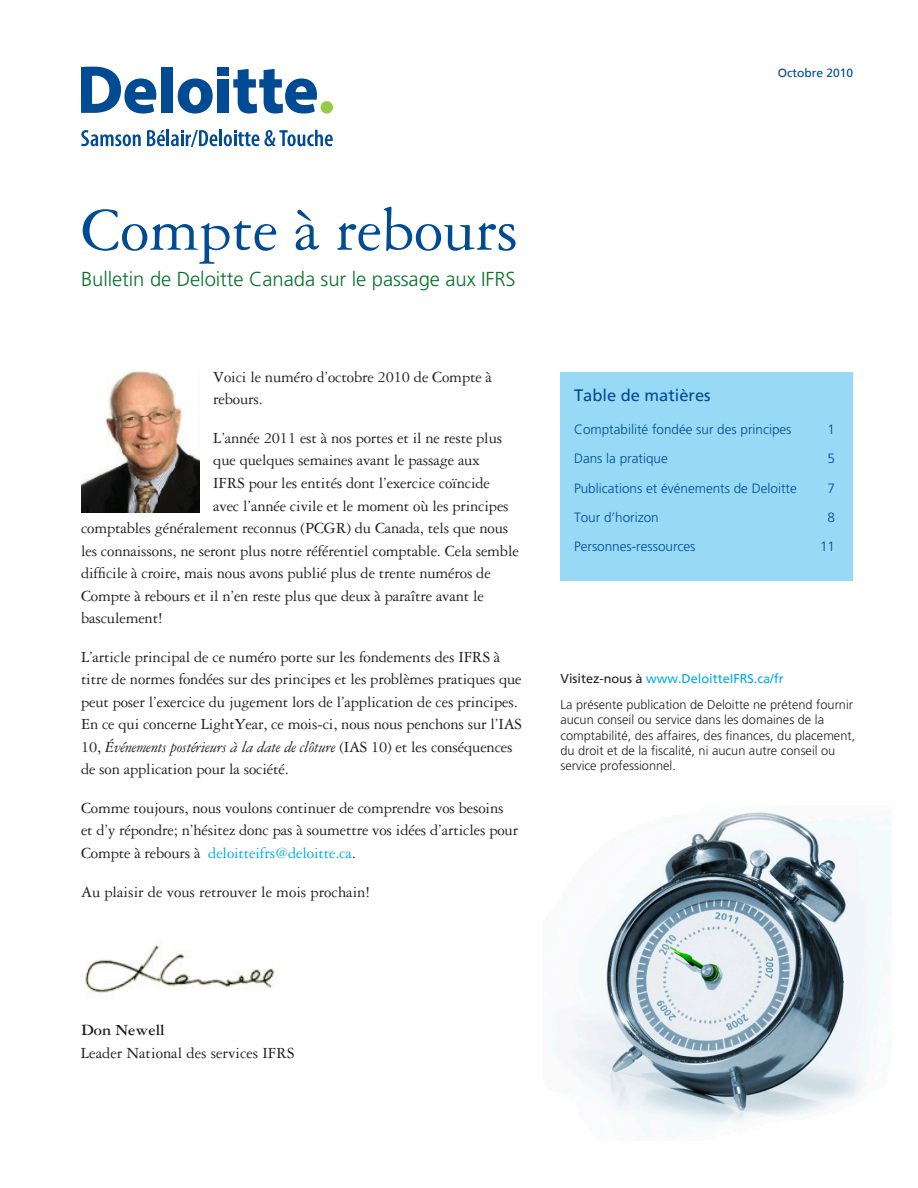
<style>
.page{position:relative;width:918px;height:1188px;background:#fff}
.page>*{position:absolute;margin:0;border:0;box-sizing:border-box;transform-origin:0 0}
.Boilerplate{font:64.5px "Garamond Three";color:#014a94}
.Boilerplate-2{font:300 20.25px "Frutiger";letter-spacing:-.005em;color:#0b712d}
.Body_copy{font:16.5px/22.5px "Garamond Three";letter-spacing:-.01em;color:#231f20}
.Heading_2{font:16.5px "Frutiger";color:#014a94}
.Body_copy-2{font:300 13.5px "Frutiger";color:#014a94}
.Heading_2-2{font:300 13.5px "Frutiger";color:#014a94}
.Body_copy-3{font:300 12.75px/15.3px "Frutiger";color:#231f20}
.Heading_2-3{font:12.75px "Frutiger";color:#00abe7}
.Boilerplate-3{font:12px "Frutiger";color:#014a94}
.s1{font-style:italic}
.s2{color:#00abe7}
.s3{color:#231f20}
.s4{font-weight:700}
</style>
<div class="page">
<img style="left:551px;top:812px;width:341px;height:326px">
<img style="left:85px;top:945px;width:190px;height:48px">
<img style="left:81px;top:370px;width:119px;height:142px">
<div style="left:561px;top:372px;width:292px;height:208px;background:#98daf6"></div>
<div style="left:161px;top:67px;width:12px;height:46px;background:#014a94"></div>
<svg style="left:178px;top:79px;width:35px;height:35px"></svg>
<div style="left:218px;top:79px;width:11px;height:34px;background:#014a94"></div>
<div style="left:218px;top:67px;width:11px;height:9px;background:#014a94"></div>
<svg style="left:233px;top:69px;width:84px;height:45px"></svg>
<div style="left:321px;top:101px;width:12px;height:13px;background:#97ca49;border-radius:50%"></div>
<svg style="left:81px;top:67px;width:75px;height:47px"></svg>
<svg style="left:81px;top:130px;width:60px;height:16px"></svg>
<svg style="left:147px;top:130px;width:70px;height:17px"></svg>
<hr style="left:219px;top:130px;width:3px;height:16px;background:#014a94">
<svg style="left:224px;top:130px;width:109px;height:16px"></svg>
<p class="Boilerplate-3" style="left:778px;top:66px;width:77px">Octobre 2010</p>
<p class="Boilerplate" style="left:81px;top:195px;width:439px">Compte à rebours</p>
<p class="Boilerplate-2" style="left:81px;top:268px;width:436px">Bulletin de Deloitte Canada sur le passage aux IFRS</p>
<p class="Body_copy" style="left:213px;top:366px;width:280px">Voici le numéro d’octobre 2010 de Compte à rebours.</p>
<p class="Body_copy" style="left:213px;top:427px;width:291px">L’année 2011 est à nos portes et il ne reste plus</p>
<p class="Body_copy" style="left:213px;top:449px;width:268px">que quelques semaines avant le passage aux</p>
<p class="Body_copy" style="left:213px;top:472px;width:278px">IFRS pour les entités dont l’exercice coïncide</p>
<p class="Body_copy" style="left:213px;top:494px;width:297px">avec l’année civile et le moment où les principes</p>
<p class="Body_copy" style="left:81px;top:517px;width:429px">comptables généralement reconnus (PCGR) du Canada, tels que nous</p>
<p class="Body_copy" style="left:81px;top:539px;width:439px">les connaissons, ne seront plus notre référentiel comptable. Cela semble</p>
<p class="Body_copy" style="left:81px;top:562px;width:411px">difficile à croire, mais nous avons publié plus de trente numéros de</p>
<p class="Body_copy" style="left:81px;top:584px;width:404px">Compte à rebours et il n’en reste plus que deux à paraître avant le</p>
<p class="Body_copy" style="left:81px;top:607px;width:83px">basculement!</p>
<p class="Body_copy" style="left:81px;top:646px;width:442px">L’article principal de ce numéro porte sur les fondements des IFRS à titre de normes fondées sur des principes et les problèmes pratiques que peut poser l’exercice du jugement lors de l’application de ces principes.<br>En ce qui concerne LightYear, ce mois-ci, nous nous penchons sur l’IAS 10, <span class="s1">Événements postérieurs à la date de clôture</span> (IAS 10) et les conséquences de son application pour la société.</p>
<p class="Body_copy" style="left:81px;top:797px;width:439px">Comme toujours, nous voulons continuer de comprendre vos besoins et d’y répondre; n’hésitez donc pas à soumettre vos idées d’articles pour<br>Compte à rebours à <span class="s2">deloitteifrs@deloitte.ca</span>.</p>
<p class="Body_copy" style="left:81px;top:881px;width:291px">Au plaisir de vous retrouver le mois prochain!</p>
<p class="Heading_2" style="left:574px;top:386px;width:138px">Table de matières</p>
<p class="Heading_2-2" style="left:574px;top:421px;width:219px">Comptabilité fondée sur des principes</p>
<p class="Heading_2-2" style="left:828px;top:421px;width:9px">1</p>
<p class="Body_copy-2" style="left:574px;top:451px;width:95px">Dans la pratique</p>
<p class="Body_copy-2" style="left:828px;top:451px;width:9px">5</p>
<p class="Body_copy-2" style="left:574px;top:480px;width:224px">Publications et événements de Deloitte</p>
<p class="Body_copy-2" style="left:828px;top:480px;width:9px">7</p>
<p class="Body_copy-2" style="left:574px;top:510px;width:86px">Tour d’horizon</p>
<p class="Body_copy-2" style="left:828px;top:510px;width:9px">8</p>
<p class="Body_copy-2" style="left:574px;top:539px;width:123px">Personnes-ressources</p>
<p class="Body_copy-2" style="left:820px;top:539px;width:17px">11</p>
<p class="Heading_2-3" style="left:561px;top:671px;width:225px"><span class="s3">Visitez-nous à</span> www.DeloitteIFRS.ca/fr</p>
<p class="Body_copy-3" style="left:561px;top:697px;width:296px">La présente publication de Deloitte ne prétend fournir aucun conseil ou service dans les domaines de la comptabilité, des affaires, des finances, du placement, du droit et de la fiscalité, ni aucun autre conseil ou service professionnel.</p>
<p class="Body_copy" style="left:81px;top:1019px;width:215px"><span class="s4">Don Newell<br></span>Leader National des services IFRS</p>
</div>
